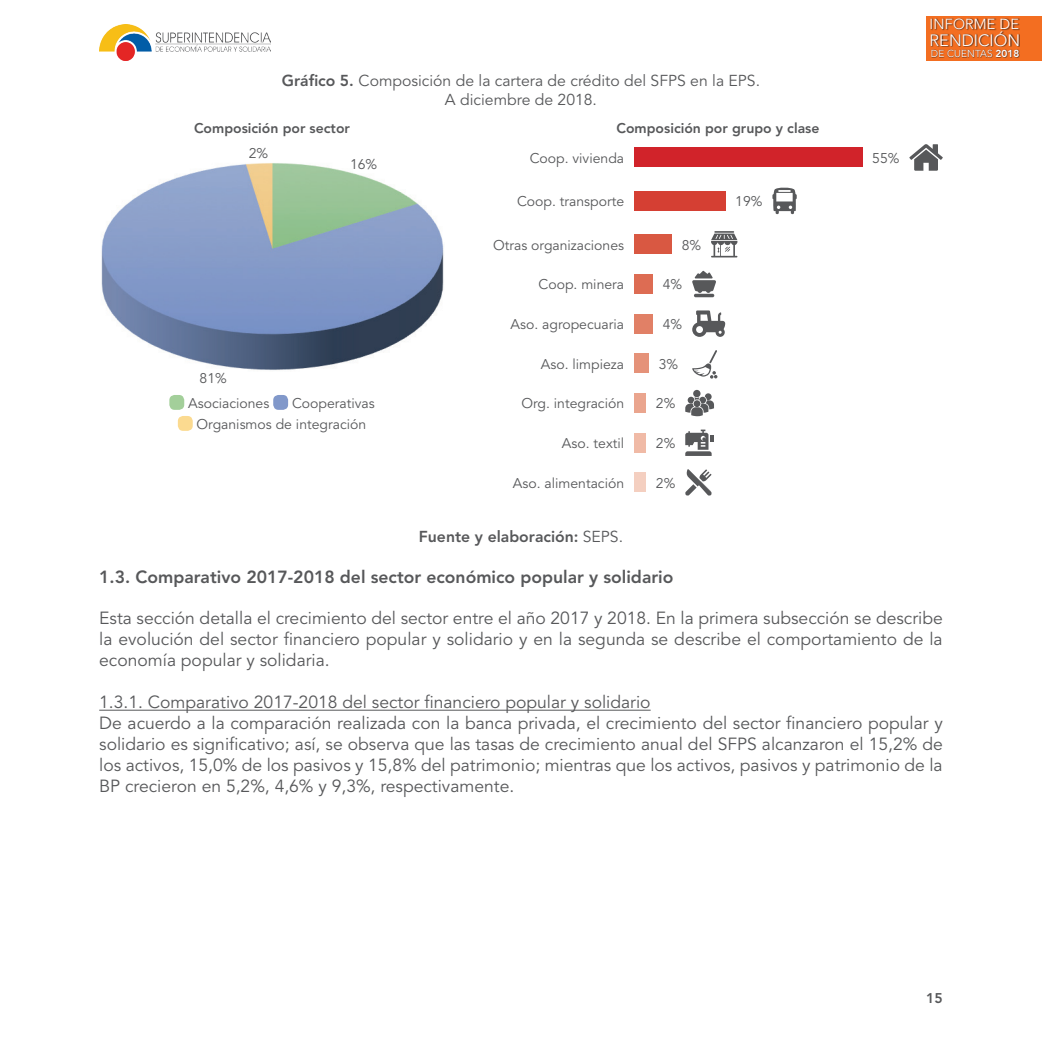
<style>
.page{position:relative;width:1042px;height:1042px;background:#fff}
.page>*{position:absolute;margin:0;border:0;box-sizing:border-box;transform-origin:0 0}
.t1{font:17.5px/21px "Avenir LT Std";color:#57585a;text-align:justify}
.t2{font:800 17.5px "Avenir LT Std";color:#57585a}
.t3{font:300 16.28px "Avenir LT Std";color:#fff}
.t4{font:15.75px/18.9px "Avenir LT Std";color:#57585a;text-align:center}
.t5{font:800 15.75px "Avenir LT Std";color:#57585a}
.t6{font:300 14.35px "Avenir LT Std";letter-spacing:.01em;color:#fff}
.t7{font:14px/25.4px "Avenir LT Std";color:#57585a}
.t8{font:800 14px "Avenir LT Std";color:#57585a}
.t9{font:300 10.15px "Avenir LT Std";letter-spacing:.005em;color:#fff}
.s1{font-weight:800}
.s2{font-weight:400}
</style>
<div class="page">
<img style="left:99px;top:25px;width:171px;height:36px">
<div style="left:926px;top:16px;width:116px;height:45px;background:#f36e21"></div>
<div style="left:931px;top:18px;width:89px;height:29px;background:#231f20;opacity:.75"></div>
<div style="left:931px;top:50px;width:89px;height:8px;background:#231f20;opacity:.75"></div>
<hr style="left:99px;top:710px;width:552px;height:1px;background:#57585a">
<img style="left:101px;top:163px;width:343px;height:207px">
<div style="left:169px;top:395px;width:15px;height:15px;background:#a3cf9a;border-radius:5px"></div>
<div style="left:273px;top:395px;width:15px;height:15px;background:#8198ca;border-radius:5px"></div>
<div style="left:178px;top:416px;width:15px;height:15px;background:#fbda90;border-radius:5px"></div>
<div style="left:634px;top:147px;width:228px;height:20px;background:#d1232a"></div>
<div style="left:634px;top:191px;width:91px;height:20px;background:#d53f33"></div>
<div style="left:634px;top:234px;width:38px;height:20px;background:#d95842"></div>
<div style="left:634px;top:274px;width:19px;height:20px;background:#dd6c53"></div>
<div style="left:634px;top:314px;width:19px;height:20px;background:#e18066"></div>
<div style="left:634px;top:353px;width:15px;height:20px;background:#e59279"></div>
<div style="left:634px;top:393px;width:12px;height:20px;background:#eaa58e"></div>
<div style="left:634px;top:433px;width:12px;height:20px;background:#f0baa6"></div>
<div style="left:634px;top:472px;width:12px;height:20px;background:#f4cfc0"></div>
<svg style="left:692px;top:350px;width:25px;height:29px"></svg>
<svg style="left:692px;top:310px;width:33px;height:27px"></svg>
<svg style="left:685px;top:390px;width:29px;height:26px"></svg>
<hr style="left:694px;top:294px;width:20px;height:3px;background:#57585a;border-radius:2px">
<svg style="left:692px;top:271px;width:24px;height:22px"></svg>
<svg style="left:685px;top:469px;width:27px;height:27px"></svg>
<svg style="left:685px;top:429px;width:28px;height:27px"></svg>
<svg style="left:711px;top:231px;width:26px;height:26px"></svg>
<svg style="left:772px;top:187px;width:25px;height:27px"></svg>
<svg style="left:909px;top:144px;width:34px;height:27px"></svg>
<p class="t4" style="left:282px;top:72px;width:480px"><span class="s1">Gráfico 5.</span> Composición de la cartera de crédito del SFPS en la EPS.<br>A diciembre de 2018.</p>
<p class="t8" style="left:194px;top:119px;width:158px">Composición por sector</p>
<p class="t8" style="left:616px;top:119px;width:204px">Composición por grupo y clase</p>
<p class="t7" style="left:249px;top:141px;width:21px">2%</p>
<p class="t7" style="left:350px;top:152px;width:29px">16%</p>
<p class="t7" style="left:530px;top:146px;width:96px">Coop. vivienda</p>
<p class="t7" style="left:872px;top:146px;width:29px">55%</p>
<p class="t7" style="left:517px;top:189px;width:109px">Coop. transporte</p>
<p class="t7" style="left:735px;top:189px;width:29px">19%</p>
<p class="t7" style="left:493px;top:232px;width:132px">Otras organizaciones</p>
<p class="t7" style="left:682px;top:232px;width:21px">8%</p>
<p class="t7" style="left:538px;top:272px;width:87px">Coop. minera</p>
<p class="t7" style="left:663px;top:272px;width:21px">4%</p>
<p class="t7" style="left:510px;top:312px;width:115px">Aso. agropecuaria</p>
<p class="t7" style="left:663px;top:312px;width:21px">4%</p>
<p class="t7" style="left:541px;top:351px;width:85px">Aso. limpieza</p>
<p class="t7" style="left:659px;top:351px;width:21px">3%</p>
<p class="t7" style="left:521px;top:391px;width:104px">Org. integración</p>
<p class="t7" style="left:656px;top:391px;width:21px">2%</p>
<p class="t7" style="left:562px;top:431px;width:64px">Aso. textil</p>
<p class="t7" style="left:656px;top:431px;width:21px">2%</p>
<p class="t7" style="left:513px;top:471px;width:113px">Aso. alimentación</p>
<p class="t7" style="left:656px;top:471px;width:21px">2%</p>
<p class="t7" style="left:188px;top:366px;width:83px;text-indent:12px">81%<br>Asociaciones</p>
<p class="t7" style="left:197px;top:393px;width:180px;line-height:21px;text-indent:95px">Cooperativas<br>Organismos de integración</p>
<p class="t6" style="left:929px;top:16px;width:91px">INFORME DE</p>
<p class="t3" style="left:929px;top:30px;width:92px">RENDICIÓN</p>
<p class="t9" style="left:931px;top:48px;width:90px">DE CUENTAS <span class="s1">2018</span></p>
<p class="t5" style="left:419px;top:527px;width:206px">Fuente y elaboración: <span class="s2">SEPS.</span></p>
<p class="t2" style="left:99px;top:567px;width:576px">1.3. Comparativo 2017-2018 del sector económico popular y solidario</p>
<p class="t1" style="left:99px;top:608px;width:845px">Esta sección detalla el crecimiento del sector entre el año 2017 y 2018. En la primera subsección se describe la evolución del sector financiero popular y solidario y en la segunda se describe el comportamiento de la economía popular y solidaria.</p>
<p class="t1" style="left:99px;top:692px;width:845px;text-align:left">1.3.1. Comparativo 2017-2018 del sector financiero popular y solidario<br>De acuerdo a la comparación realizada con la banca privada, el crecimiento del sector financiero popular y solidario es significativo; así, se observa que las tasas de crecimiento anual del SFPS alcanzaron el 15,2% de los activos, 15,0% de los pasivos y 15,8% del patrimonio; mientras que los activos, pasivos y patrimonio de la BP crecieron en 5,2%, 4,6% y 9,3%, respectivamente.</p>
<p class="t8" style="left:926px;top:990px;width:18px">15</p>
</div>
